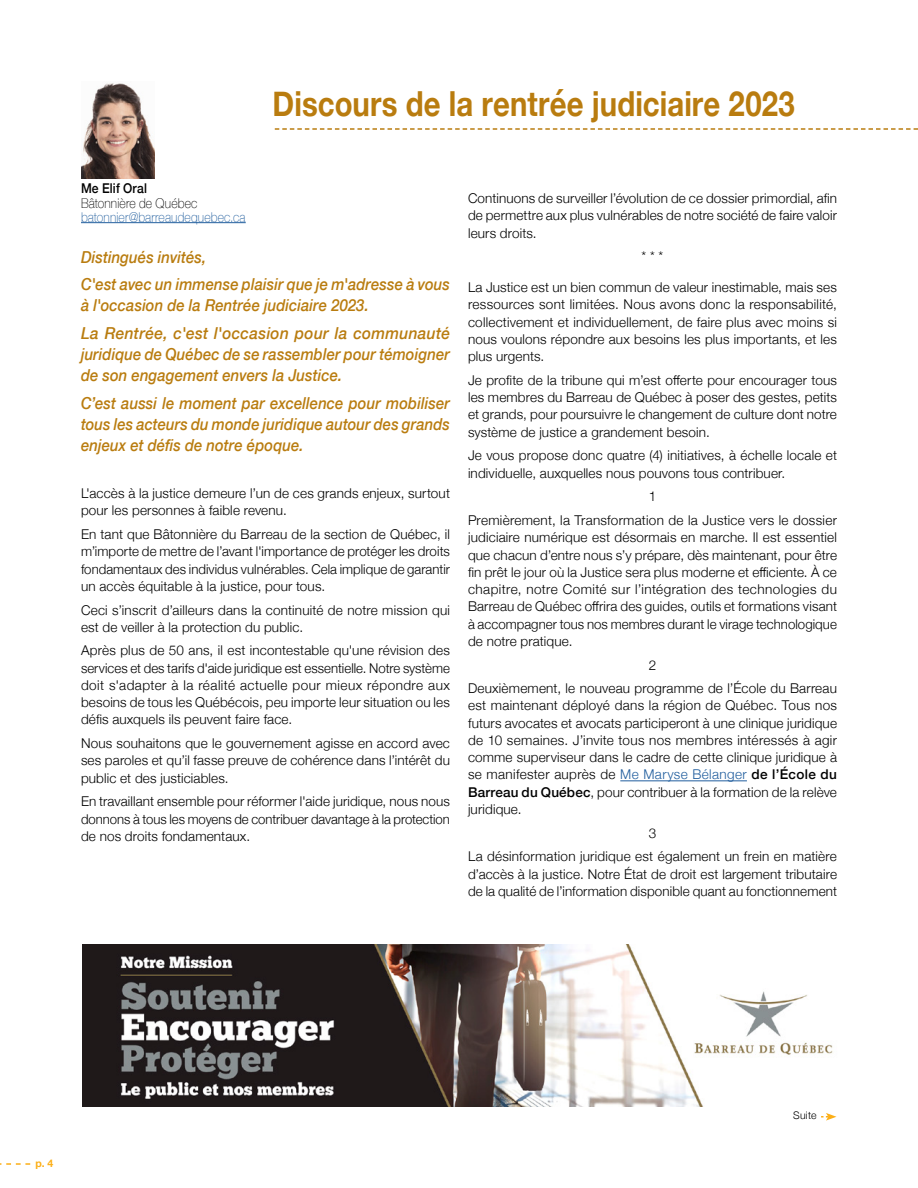
<style>
.page{position:relative;width:918px;height:1188px;background:#fff}
.page>*{position:absolute;margin:0;border:0;box-sizing:border-box;transform-origin:0 0}
.t1{font:700 34.5px "Helvetica Neue";letter-spacing:.005em;color:#b97c0f;scale:.85 1}
.t2{font:italic 500 16.5px/21px "Helvetica Neue";letter-spacing:.005em;color:#b97c0f;scale:.9 1}
.t3{font:300 13.5px/17.2px "Helvetica Neue";letter-spacing:.01em;color:#000;text-align:justify}
.t4{font:100 13.5px "Helvetica Neue";letter-spacing:.01em;color:#215e9e;scale:.9 1}
.t5{font:100 13.5px "Helvetica Neue";letter-spacing:.01em;color:#000;scale:.9 1}
.t6{font:500 13.5px "Helvetica Neue";letter-spacing:.015em;color:#000;scale:.9 1}
.t7{font:300 10.5px "Helvetica Neue";letter-spacing:.02em;color:#000}
.t8{font:700 10.5px "Helvetica Neue";color:#fcaf17}
.s1{color:#215e9e}
.s2{font-weight:500}
</style>
<div class="page">
<svg style="left:0;top:1163px;width:30px;height:2px"></svg>
<svg style="left:275px;top:128px;width:643px;height:2px"></svg>
<hr style="left:81px;top:222px;width:165px;height:1px;background:#215e9e">
<hr style="left:620px;top:781px;width:127px;height:1px;background:#215e9e">
<img style="left:81px;top:83px;width:74px;height:95px">
<img style="left:82px;top:944px;width:751px;height:163px">
<svg style="left:821px;top:1113px;width:16px;height:8px"></svg>
<h1 class="t1" style="left:273px;top:76px;width:616px">Discours de la rentrée judiciaire 2023</h1>
<p class="t6" style="left:81px;top:178px;width:75px">Me Elif Oral</p>
<p class="t5" style="left:81px;top:193px;width:131px">Bâtonnière de Québec</p>
<p class="t4" style="left:81px;top:207px;width:185px">batonnier@barreaudequebec.ca</p>
<p class="t2" style="left:81px;top:242px;width:412px;line-height:27.8px">Distingués invités,<br>C'est avec un immense plaisir que je m'adresse à vous</p>
<p class="t2" style="left:81px;top:290px;width:412px;line-height:27.8px">à l'occasion de la Rentrée judiciaire 2023.<br>La Rentrée, c'est l'occasion pour la communauté</p>
<p class="t2" style="left:81px;top:343px;width:411px">juridique de Québec de se rassembler pour témoigner de son engagement envers la Justice.</p>
<p class="t2" style="left:81px;top:391px;width:411px;text-align:justify">C’est aussi le moment par excellence pour mobiliser tous les acteurs du monde juridique autour des grands enjeux et défis de notre époque.</p>
<p class="t3" style="left:81px;top:484px;width:371px">L'accès à la justice demeure l’un de ces grands enjeux, surtout pour les personnes à faible revenu.</p>
<p class="t3" style="left:81px;top:525px;width:371px">En tant que Bâtonnière du Barreau de la section de Québec, il m’importe de mettre de l’avant l'importance de protéger les droits fondamentaux des individus vulnérables. Cela implique de garantir un accès équitable à la justice, pour tous.</p>
<p class="t3" style="left:81px;top:600px;width:370px">Ceci s’inscrit d’ailleurs dans la continuité de notre mission qui est de veiller à la protection du public.</p>
<p class="t3" style="left:81px;top:641px;width:371px">Après plus de 50 ans, il est incontestable qu'une révision des services et des tarifs d'aide juridique est essentielle. Notre système doit s'adapter à la réalité actuelle pour mieux répondre aux besoins de tous les Québécois, peu importe leur situation ou les défis auxquels ils peuvent faire face.</p>
<p class="t3" style="left:81px;top:734px;width:371px">Nous souhaitons que le gouvernement agisse en accord avec ses paroles et qu’il fasse preuve de cohérence dans l’intérêt du public et des justiciables.</p>
<p class="t3" style="left:81px;top:792px;width:370px">En travaillant ensemble pour réformer l'aide juridique, nous nous donnons à tous les moyens de contribuer davantage à la protection de nos droits fondamentaux.</p>
<p class="t3" style="left:468px;top:189px;width:371px">Continuons de surveiller l’évolution de ce dossier primordial, afin de permettre aux plus vulnérables de notre société de faire valoir leurs droits.</p>
<p class="t3" style="left:642px;top:247px;width:23px">* * *</p>
<p class="t3" style="left:468px;top:278px;width:371px">La Justice est un bien commun de valeur inestimable, mais ses ressources sont limitées. Nous avons donc la responsabilité, collectivement et individuellement, de faire plus avec moins si nous voulons répondre aux besoins les plus importants, et les plus urgents.</p>
<p class="t3" style="left:468px;top:370px;width:371px">Je profite de la tribune qui m’est offerte pour encourager tous les membres du Barreau de Québec à poser des gestes, petits et grands, pour poursuivre le changement de culture dont notre système de justice a grandement besoin.</p>
<p class="t3" style="left:468px;top:446px;width:371px">Je vous propose donc quatre (4) initiatives, à échelle locale et individuelle, auxquelles nous pouvons tous contribuer.</p>
<p class="t3" style="left:468px;top:484px;width:370px;line-height:23.7px;text-align:center">1<br>Premièrement, la Transformation de la Justice vers le dossier</p>
<p class="t3" style="left:468px;top:528px;width:371px">judiciaire numérique est désormais en marche. Il est essentiel que chacun d’entre nous s’y prépare, dès maintenant, pour être fin prêt le jour où la Justice sera plus moderne et efficiente. À ce chapitre, notre Comité sur l’intégration des technologies du Barreau de Québec offrira des guides, outils et formations visant à accompagner tous nos membres durant le virage technologique de notre pratique.</p>
<p class="t3" style="left:468px;top:652px;width:370px;line-height:23.7px;text-align:center">2<br>Deuxièmement, le nouveau programme de l’École du Barreau</p>
<p class="t3" style="left:468px;top:696px;width:371px">est maintenant déployé dans la région de Québec. Tous nos futurs avocates et avocats participeront à une clinique juridique de 10 semaines. J’invite tous nos membres intéressés à agir comme superviseur dans le cadre de cette clinique juridique à se manifester auprès de <span class="s1">Me Maryse Bélanger</span> <span class="s2">de l’École du Barreau du Québec</span>, pour contribuer à la formation de la relève juridique.</p>
<p class="t3" style="left:468px;top:820px;width:370px;line-height:23.7px;text-align:center">3<br>La désinformation juridique est également un frein en matière</p>
<p class="t3" style="left:468px;top:864px;width:371px">d’accès à la justice. Notre État de droit est largement tributaire de la qualité de l’information disponible quant au fonctionnement</p>
<p class="t8" style="left:36px;top:1155px;width:19px">p. 4</p>
<p class="t7" style="left:793px;top:1106px;width:25px">Suite</p>
</div>
